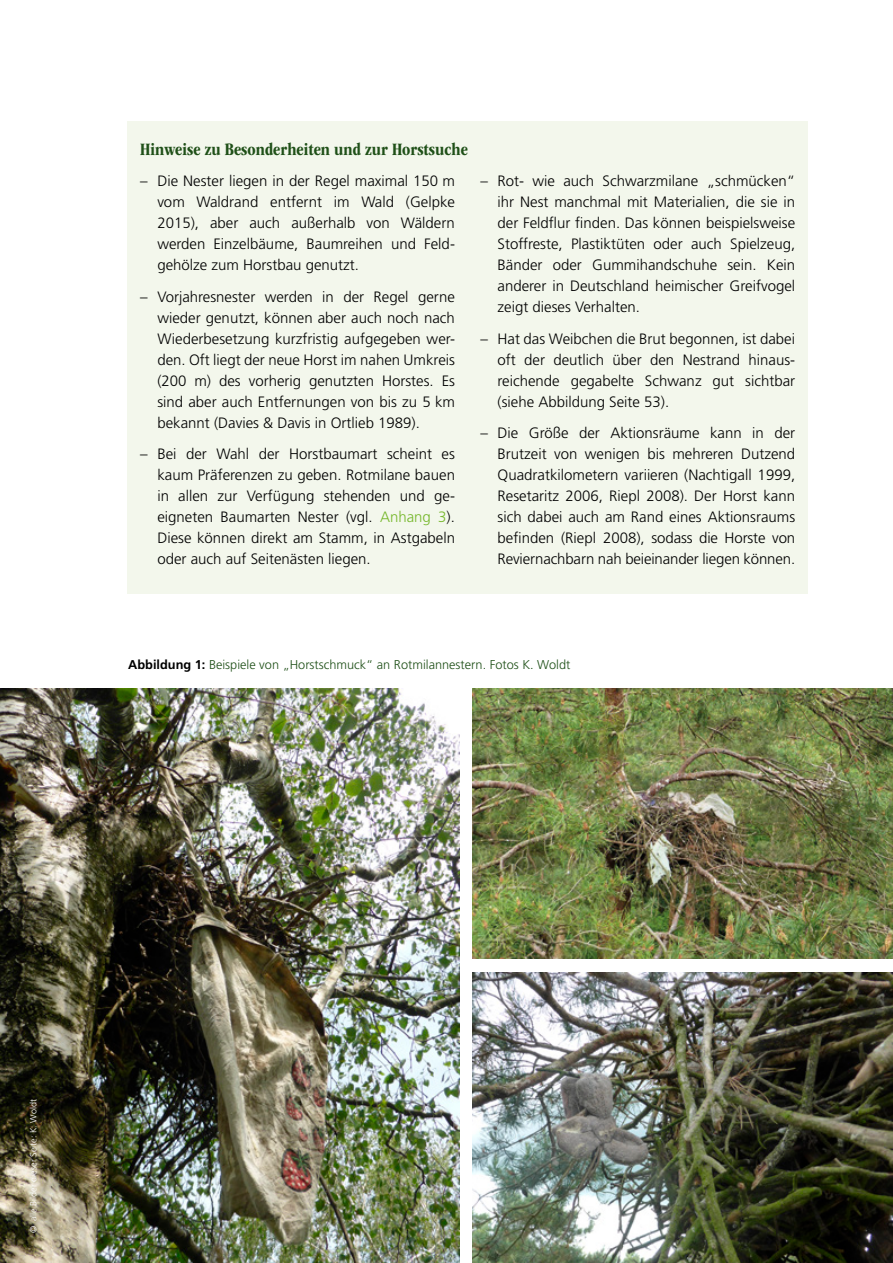
<style>
.page{position:relative;width:893px;height:1263px;background:#fff}
.page>*{position:absolute;margin:0;border:0;box-sizing:border-box;transform-origin:0 0}
.LT_-_Ueber3_-_1-Sp{font:700 condensed 18px "ITC Garamond Std";color:#1f5018}
.t1{font:300 15px/21px "Frutiger LT Std";color:#000;text-align:justify}
.t2{font:300 12.75px "Frutiger LT Std";color:#1f5018}
.t3{font:300 9px "Frutiger LT Std";color:#fff}
.s1{color:#75b72a}
.s2{font-weight:700;color:#000}
</style>
<div class="page">
<div style="left:128px;top:121px;width:680px;height:473px;background:#f3f7ec"></div>
<img style="left:0;top:689px;width:459px;height:574px">
<img style="left:472px;top:688px;width:421px;height:271px">
<img style="left:472px;top:972px;width:420px;height:291px">
<p class="LT_-_Ueber3_-_1-Sp" style="left:140px;top:139px;width:329px">Hinweise zu Besonderheiten und zur Horstsuche</p>
<p class="t1" style="left:157px;top:171px;width:299px;text-indent:-17px">– Die Nester liegen in der Regel maximal 150 m vom Waldrand entfernt im Wald (Gelpke 2015), aber auch außerhalb von Wäldern werden Einzelbäume, Baumreihen und Feld&shy;gehölze zum Horstbau genutzt.</p>
<p class="t1" style="left:157px;top:286px;width:299px;text-indent:-17px">– Vorjahresnester werden in der Regel gerne wieder genutzt, können aber auch noch nach Wiederbesetzung kurzfristig aufgegeben wer&shy;den. Oft liegt der neue Horst im nahen Umkreis (200 m) des vorherig genutzten Horstes. Es sind aber auch Entfernungen von bis zu 5 km bekannt (Davies &amp; Davis in Ortlieb 1989).</p>
<p class="t1" style="left:157px;top:444px;width:299px;text-indent:-17px">– Bei der Wahl der Horstbaumart scheint es kaum Präferenzen zu geben. Rotmilane bauen in allen zur Verfügung stehenden und ge&shy;eigneten Baumarten Nester (vgl. <span class="s1">Anhang 3</span>).<br>Diese können direkt am Stamm, in Astgabeln oder auch auf Seitenästen liegen.</p>
<p class="t1" style="left:497px;top:171px;width:299px;text-indent:-17px">– Rot- wie auch Schwarzmilane „schmücken“ ihr Nest manchmal mit Materialien, die sie in der Feldflur finden. Das können beispielsweise Stoffreste, Plastiktüten oder auch Spielzeug, Bänder oder Gummihandschuhe sein. Kein anderer in Deutschland heimischer Greifvogel zeigt dieses Verhalten.</p>
<p class="t1" style="left:497px;top:328px;width:299px;text-indent:-17px">– Hat das Weibchen die Brut begonnen, ist dabei oft der deutlich über den Nestrand hinaus&shy;reichende gegabelte Schwanz gut sichtbar (siehe Abbildung Seite 53).</p>
<p class="t1" style="left:497px;top:423px;width:299px;text-indent:-17px">– Die Größe der Aktionsräume kann in der Brutzeit von wenigen bis mehreren Dutzend Quadratkilometern variieren (Nachtigall 1999, Resetaritz 2006, Riepl 2008). Der Horst kann sich dabei auch am Rand eines Aktionsraums befinden (Riepl 2008), sodass die Horste von Reviernachbarn nah beieinander liegen können.</p>
<p class="t2" style="left:128px;top:658px;width:444px"><span class="s2">Abbildung 1:</span> Beispiele von „Horstschmuck“ an Rotmilannestern. Fotos K. Woldt</p>
<p class="t3" style="left:28px;top:1233px;width:136px;rotate:-90deg">© alle Bilder dieser Seite: K. Woldt</p>
</div>
